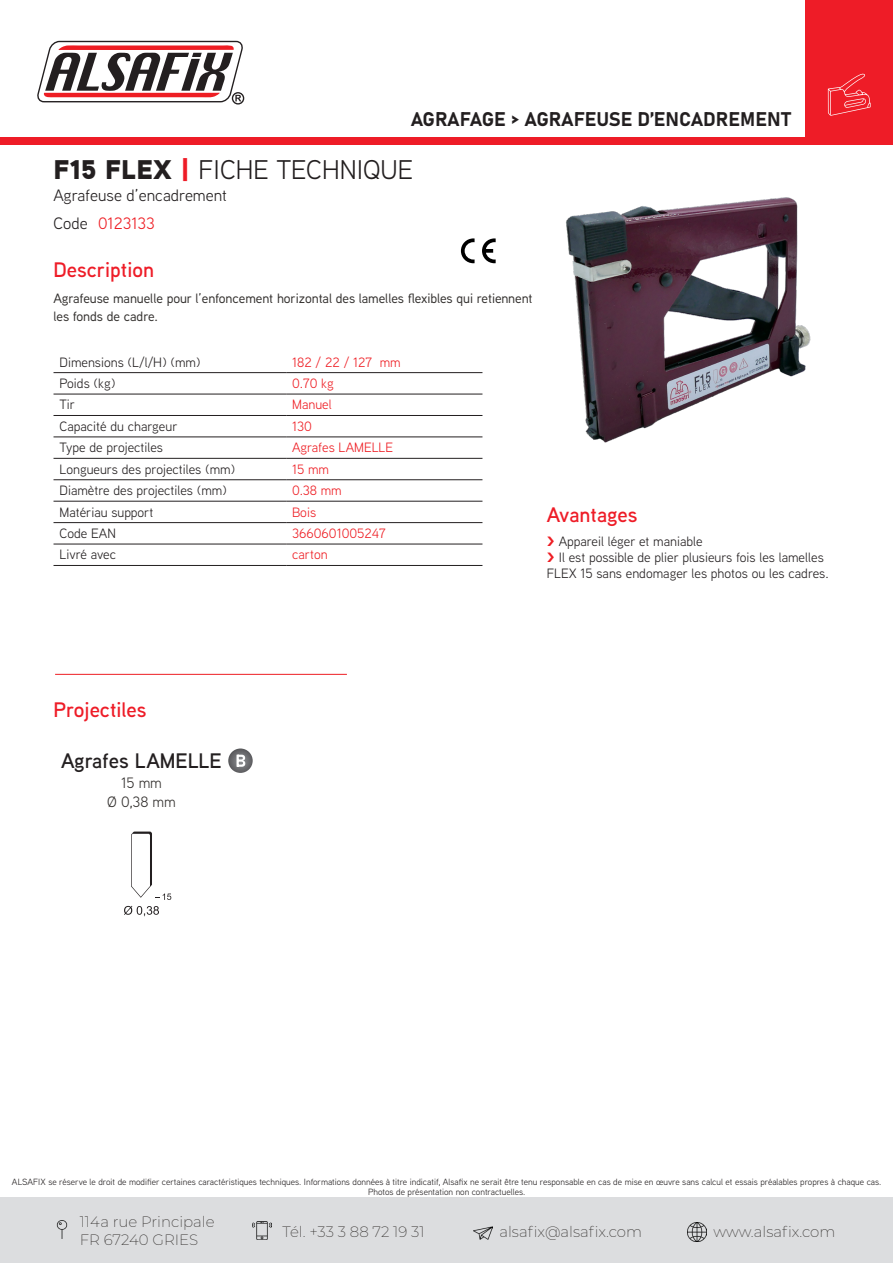
<style>
.page{position:relative;width:893px;height:1263px;background:#fff}
.page>*{position:absolute;margin:0;border:0;box-sizing:border-box;transform-origin:0 0}
.t1{font:27px "Aaux Next";color:#231f20}
.t2{font:600 21px "Aaux Next";color:#ee1c27}
.t3{font:600 21px "Aaux Next";color:#231f20}
.t4{font:19.5px "Bahnschrift";letter-spacing:-.01em;color:#231f20}
.t5{font:16.5px "Aaux Next";color:#231f20}
.t6{font:16.5px "Aaux Next";color:#ee1d23}
.t7{font:200 15px "Montserrat";color:#34312f}
.t8{font:15px/19.5px "Aaux Next";letter-spacing:-.01em;color:#34312f;text-align:center}
.t9{font:13.5px "Aaux Next";color:#231f20}
.t10{font:500 13.5px/18px "Aaux Next";letter-spacing:-.005em;color:#34312f}
.t11{font:13.5px "Aaux Next";color:#ee1d23}
.t12{font:9px/10.8px "Aaux Next";color:#231f20;text-align:center}
.s1{font-weight:900}
.s2{font-weight:900;color:#ee1c27}
.s3{font-weight:900;color:#ee1d23}
</style>
<div class="page">
<div style="left:0;top:1198px;width:893px;height:65px;background:#dcdddf"></div>
<img style="left:56px;top:1220px;width:12px;height:19px">
<img style="left:688px;top:1222px;width:19px;height:19px">
<img style="left:474px;top:1226px;width:18px;height:14px">
<img style="left:253px;top:1221px;width:18px;height:19px">
<div style="left:232px;top:92px;width:12px;height:13px;border:1px solid #231f20;border-radius:50%"></div>
<svg style="left:37px;top:40px;width:208px;height:63px"></svg>
<div style="left:0;top:137px;width:893px;height:8px;background:#ee1c27"></div>
<div style="left:805px;top:0;width:88px;height:139px;background:#ee1c27"></div>
<img style="left:566px;top:197px;width:245px;height:246px">
<svg style="left:461px;top:238px;width:14px;height:25px"></svg>
<svg style="left:482px;top:238px;width:14px;height:25px"></svg>
<hr style="left:55px;top:674px;width:292px;height:1px;background:#ee1d23">
<svg style="left:828px;top:74px;width:43px;height:42px"></svg>
<svg style="left:228px;top:748px;width:25px;height:25px"></svg>
<svg style="left:237px;top:755px;width:8px;height:12px"></svg>
<svg style="left:131px;top:831px;width:40px;height:69px"></svg>
<svg style="left:124px;top:906px;width:35px;height:10px"></svg>
<hr style="left:54px;top:372px;width:232px;height:1px;background:#231f20">
<hr style="left:286px;top:372px;width:196px;height:1px;background:#231f20">
<hr style="left:54px;top:394px;width:232px;height:1px;background:#231f20">
<hr style="left:286px;top:394px;width:196px;height:1px;background:#231f20">
<hr style="left:54px;top:415px;width:232px;height:1px;background:#231f20">
<hr style="left:286px;top:415px;width:196px;height:1px;background:#231f20">
<hr style="left:54px;top:436px;width:232px;height:1px;background:#231f20">
<hr style="left:286px;top:436px;width:196px;height:1px;background:#231f20">
<hr style="left:54px;top:458px;width:232px;height:1px;background:#231f20">
<hr style="left:286px;top:458px;width:196px;height:1px;background:#231f20">
<hr style="left:54px;top:479px;width:232px;height:1px;background:#231f20">
<hr style="left:286px;top:479px;width:196px;height:1px;background:#231f20">
<hr style="left:54px;top:501px;width:232px;height:1px;background:#231f20">
<hr style="left:286px;top:501px;width:196px;height:1px;background:#231f20">
<hr style="left:54px;top:522px;width:232px;height:1px;background:#231f20">
<hr style="left:286px;top:522px;width:196px;height:1px;background:#231f20">
<hr style="left:54px;top:544px;width:232px;height:1px;background:#231f20">
<hr style="left:286px;top:544px;width:196px;height:1px;background:#231f20">
<hr style="left:54px;top:565px;width:232px;height:1px;background:#231f20">
<hr style="left:286px;top:565px;width:196px;height:1px;background:#231f20">
<p class="t4" style="left:411px;top:104px;width:382px">AGRAFAGE &gt; AGRAFEUSE D’ENCADREMENT</p>
<p class="t1" style="left:54px;top:151px;width:361px"><span class="s1">F15 FLEX</span> <span class="s2">|</span> FICHE TECHNIQUE</p>
<p class="t5" style="left:54px;top:185px;width:175px">Agrafeuse d’encadrement</p>
<p class="t5" style="left:54px;top:212px;width:36px">Code</p>
<p class="t6" style="left:98px;top:212px;width:58px">0123133</p>
<p class="t2" style="left:54px;top:255px;width:102px">Description</p>
<p class="t10" style="left:54px;top:289px;width:481px">Agrafeuse manuelle pour l’enfoncement horizontal des lamelles flexibles qui retiennent les fonds de cadre.</p>
<p class="t9" style="left:60px;top:353px;width:142px">Dimensions (L/l/H) (mm)</p>
<p class="t11" style="left:292px;top:353px;width:110px">182 / 22 / 127 mm</p>
<p class="t9" style="left:60px;top:374px;width:57px">Poids (kg)</p>
<p class="t11" style="left:292px;top:374px;width:43px">0.70 kg</p>
<p class="t9" style="left:60px;top:396px;width:17px">Tir</p>
<p class="t11" style="left:292px;top:396px;width:41px">Manuel</p>
<p class="t9" style="left:60px;top:417px;width:119px">Capacité du chargeur</p>
<p class="t11" style="left:292px;top:417px;width:21px">130</p>
<p class="t9" style="left:60px;top:438px;width:105px">Type de projectiles</p>
<p class="t11" style="left:292px;top:438px;width:102px">Agrafes LAMELLE</p>
<p class="t9" style="left:60px;top:460px;width:177px">Longueurs des projectiles (mm)</p>
<p class="t11" style="left:292px;top:460px;width:38px">15 mm</p>
<p class="t9" style="left:60px;top:481px;width:169px">Diamètre des projectiles (mm)</p>
<p class="t11" style="left:292px;top:481px;width:51px">0.38 mm</p>
<p class="t9" style="left:60px;top:503px;width:95px">Matériau support</p>
<p class="t11" style="left:292px;top:503px;width:25px">Bois</p>
<p class="t9" style="left:60px;top:524px;width:58px">Code EAN</p>
<p class="t11" style="left:292px;top:524px;width:95px">3660601005247</p>
<p class="t9" style="left:60px;top:546px;width:58px">Livré avec</p>
<p class="t11" style="left:292px;top:546px;width:37px">carton</p>
<p class="t2" style="left:547px;top:501px;width:92px">Avantages</p>
<p class="t9" style="left:547px;top:532px;width:157px"><span class="s3">&gt;</span> Appareil léger et maniable</p>
<p class="t9" style="left:547px;top:548px;width:279px"><span class="s3">&gt;</span> Il est possible de plier plusieurs fois les lamelles</p>
<p class="t9" style="left:547px;top:564px;width:284px">FLEX 15 sans endomager les photos ou les cadres.</p>
<p class="t2" style="left:54px;top:695px;width:94px">Projectiles</p>
<p class="t3" style="left:61px;top:746px;width:162px">Agrafes LAMELLE</p>
<p class="t8" style="left:107px;top:772px;width:70px">15 mm<br>Ø 0,38 mm</p>
<p class="t12" style="left:12px;top:1176px;width:871px">ALSAFIX se réserve le droit de modifier certaines caractéristiques techniques. Informations données à titre indicatif, Alsafix ne serait être tenu responsable en cas de mise en œuvre sans calcul et essais préalables propres à chaque cas.<br>Photos de présentation non contractuelles.</p>
<p class="t7" style="left:80px;top:1212px;width:136px">114a rue Principale</p>
<p class="t7" style="left:80px;top:1230px;width:120px">FR 67240 GRIES</p>
<p class="t7" style="left:283px;top:1221px;width:144px">Tél. +33 3 88 72 19 31</p>
<p class="t7" style="left:499px;top:1221px;width:144px">alsafix@alsafix.com</p>
<p class="t7" style="left:713px;top:1221px;width:124px">www.alsafix.com</p>
</div>
